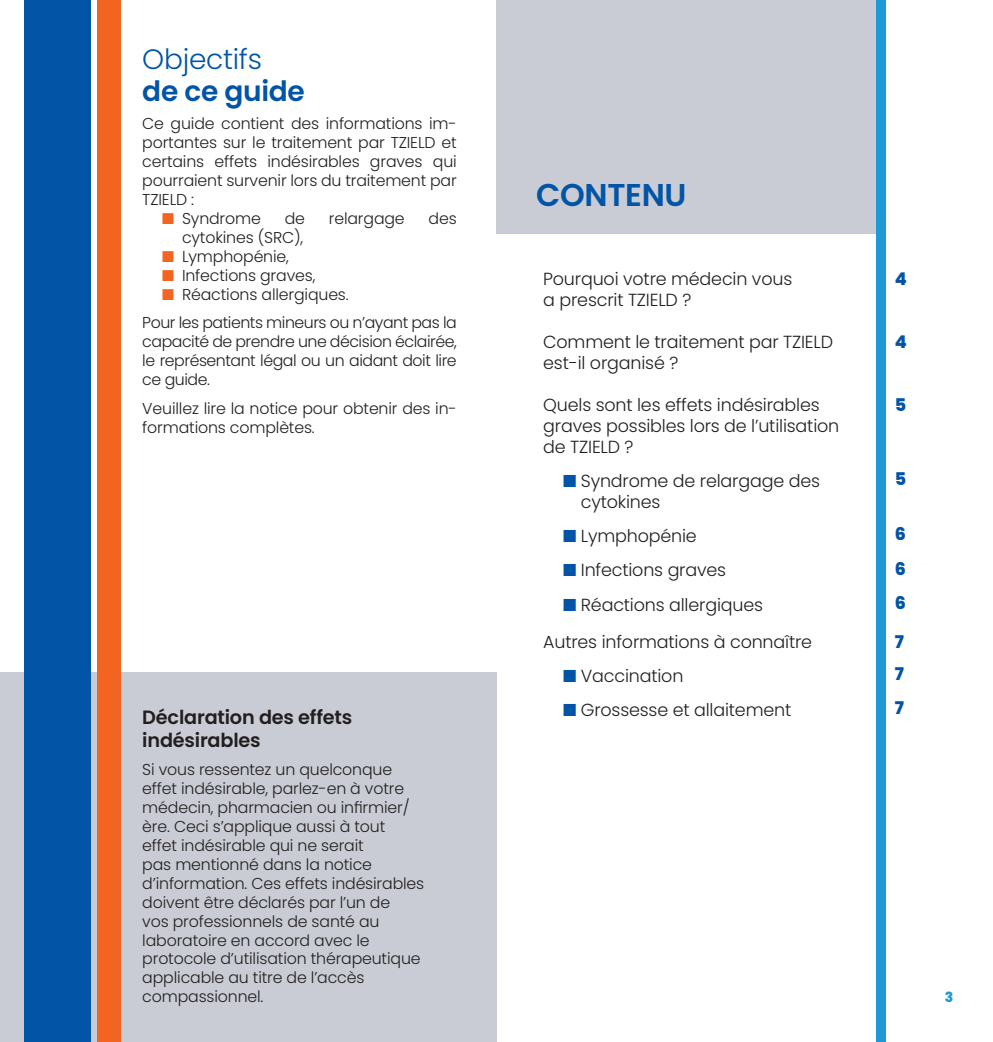
<style>
.page{position:relative;width:993px;height:1042px;background:#fff}
.page>*{position:absolute;margin:0;border:0;box-sizing:border-box;transform-origin:0 0}
.t1{font:600 31.5px "Poppins";letter-spacing:-.01em;color:#0154a6}
.t2{font:300 28px "Poppins";letter-spacing:-.01em;color:#0154a6}
.t3{font:600 28px "Poppins";letter-spacing:-.01em;color:#0154a6}
.t4{font:600 19.25px/23.1px "Poppins";letter-spacing:-.01em;color:#231f20}
.t5{font:300 17.5px/21px "Poppins";letter-spacing:-.01em;color:#231f20}
.t6{font:800 17.5px "Poppins";color:#0154a6}
.t7{font:300 15.75px/18.9px "Poppins";letter-spacing:-.01em;color:#231f20;text-align:justify}
.t8{font:300 15.75px/28.9px "Poppins";letter-spacing:-.03em;color:#231f20}
.t9{font:800 14px "Poppins";color:#1d99d6}
.s1{color:#f36421}
.s2{color:#0154a6}
</style>
<div class="page">
<div style="left:0;top:672px;width:496px;height:370px;background:#c9ccd4"></div>
<div style="left:496px;top:0;width:385px;height:233px;background:#c9ccd4"></div>
<div style="left:25px;top:0;width:66px;height:1042px;background:#0154a6"></div>
<div style="left:876px;top:0;width:9px;height:1042px;background:#1d99d6"></div>
<div style="left:97px;top:0;width:24px;height:1042px;background:#f36421"></div>
<h2 class="t2" style="left:142px;top:43px;width:121px">Objectifs</h2>
<h2 class="t3" style="left:142px;top:75px;width:164px">de ce guide</h2>
<p class="t7" style="left:142px;top:115px;width:316px">Ce guide contient des informations im&shy;portantes sur le traitement par TZIELD et certains effets indésirables graves qui pourraient survenir lors du traitement par TZIELD :</p>
<p class="t7" style="left:162px;top:209px;width:100px"><span class="s1">■</span> Syndrome</p>
<p class="t7" style="left:284px;top:209px;width:22px">de</p>
<p class="t7" style="left:329px;top:209px;width:77px">relargage</p>
<p class="t7" style="left:428px;top:209px;width:30px">des</p>
<p class="t7" style="left:182px;top:228px;width:123px">cytokines (SRC),</p>
<p class="t7" style="left:162px;top:247px;width:128px"><span class="s1">■</span> Lymphopénie,</p>
<p class="t7" style="left:162px;top:266px;width:155px"><span class="s1">■</span> Infections graves,</p>
<p class="t8" style="left:142px;top:280px;width:316px;text-indent:20px"><span class="s1">■</span> Réactions allergiques.<br>Pour les patients mineurs ou n’ayant pas la</p>
<p class="t7" style="left:142px;top:332px;width:316px">capacité de prendre une décision éclairée, le représentant légal ou un aidant doit lire ce guide.</p>
<p class="t7" style="left:142px;top:399px;width:316px">Veuillez lire la notice pour obtenir des in&shy;formations complètes.</p>
<p class="t4" style="left:142px;top:705px;width:211px">Déclaration des effets indésirables</p>
<p class="t7" style="left:142px;top:760px;width:283px;text-align:left">Si vous ressentez un quelconque effet indésirable, parlez-en à votre médecin, pharmacien ou infirmier/ ère. Ceci s’applique aussi à tout<br>effet indésirable qui ne serait<br>pas mentionné dans la notice d’information. Ces effets indésirables doivent être déclarés par l’un de<br>vos professionnels de santé au laboratoire en accord avec le protocole d’utilisation thérapeutique applicable au titre de l’accès compassionnel.</p>
<h1 class="t1" style="left:536px;top:177px;width:152px">CONTENU</h1>
<p class="t5" style="left:543px;top:269px;width:250px">Pourquoi votre médecin vous a prescrit TZIELD ?</p>
<p class="t6" style="left:894px;top:269px;width:14px">4</p>
<p class="t5" style="left:543px;top:332px;width:291px">Comment le traitement par TZIELD est-il organisé ?</p>
<p class="t6" style="left:894px;top:332px;width:14px">4</p>
<p class="t5" style="left:543px;top:395px;width:297px">Quels sont les effets indésirables graves possibles lors de l’utilisation de TZIELD ?</p>
<p class="t6" style="left:894px;top:395px;width:13px">5</p>
<p class="t5" style="left:580px;top:471px;width:240px;text-indent:-18px"><span class="s2">■</span> Syndrome de relargage des cytokines</p>
<p class="t6" style="left:894px;top:469px;width:13px">5</p>
<p class="t5" style="left:563px;top:526px;width:135px"><span class="s2">■</span> Lymphopénie</p>
<p class="t6" style="left:894px;top:524px;width:13px">6</p>
<p class="t5" style="left:563px;top:560px;width:164px"><span class="s2">■</span> Infections graves</p>
<p class="t6" style="left:894px;top:558px;width:13px">6</p>
<p class="t5" style="left:563px;top:594px;width:201px"><span class="s2">■</span> Réactions allergiques</p>
<p class="t6" style="left:894px;top:592px;width:13px">6</p>
<p class="t5" style="left:543px;top:631px;width:270px">Autres informations à connaître</p>
<p class="t6" style="left:894px;top:631px;width:11px">7</p>
<p class="t5" style="left:563px;top:665px;width:122px"><span class="s2">■</span> Vaccination</p>
<p class="t6" style="left:894px;top:663px;width:11px">7</p>
<p class="t5" style="left:563px;top:699px;width:230px"><span class="s2">■</span> Grossesse et allaitement</p>
<p class="t6" style="left:894px;top:698px;width:11px">7</p>
<p class="t9" style="left:944px;top:989px;width:10px">3</p>
</div>
